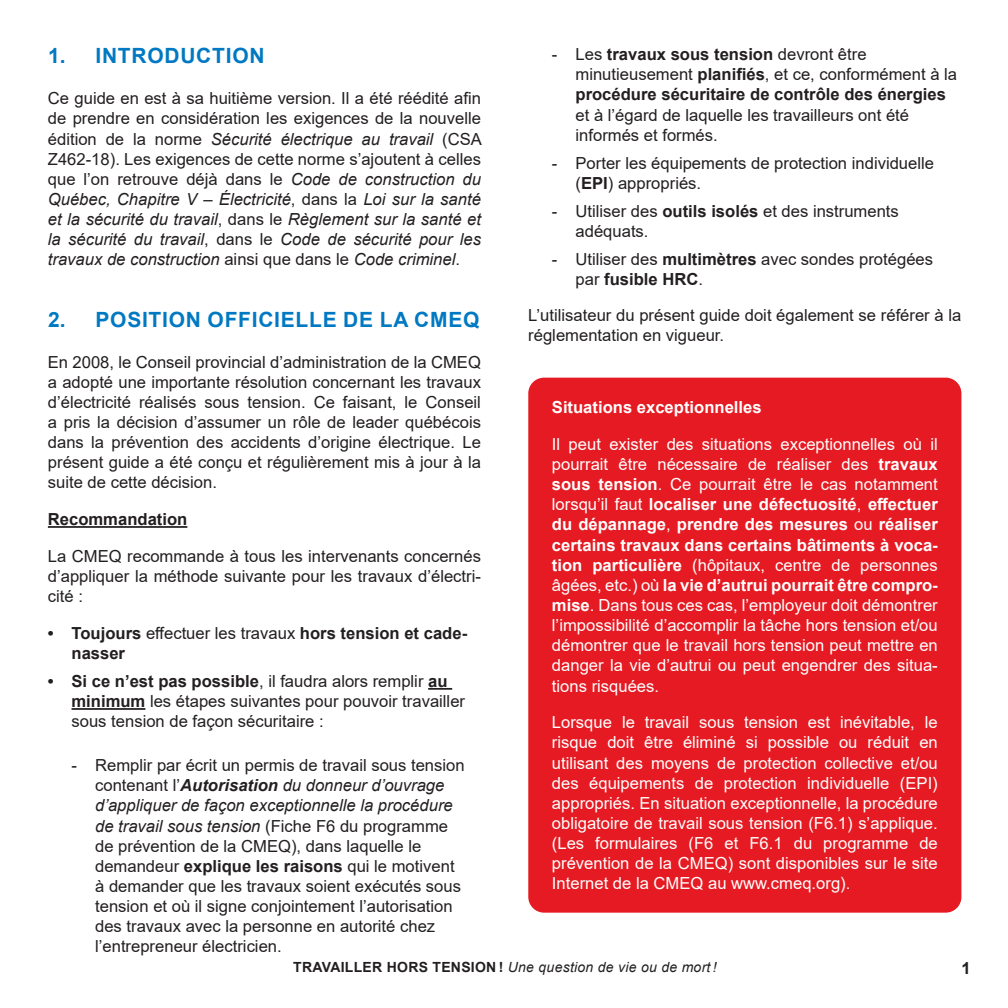
<style>
.page{position:relative;width:1008px;height:1008px;background:#fff}
.page>*{position:absolute;margin:0;border:0;box-sizing:border-box;transform-origin:0 0}
.t1{font:700 21px "Arial";letter-spacing:.035em;color:#0079c2}
.t2{font:16.62px/20.1px "Arial";color:#231f20}
.t3{font:16.62px/20.1px "Arial";color:#fff;text-align:justify}
.t4{font:700 16.62px/20.1px "Arial";color:#231f20}
.t5{font:700 16.62px "Arial";color:#fff}
.t6{font:italic 14px "Arial";letter-spacing:.02em;color:#231f20}
.s1{font-style:italic}
.s2{font-weight:400}
.s3{font-weight:700}
.s4{font-weight:700;font-style:italic}
.s5{font-weight:700;font-style:normal}
</style>
<div class="page">
<hr style="left:48px;top:526px;width:139px;height:2px;background:#231f20">
<hr style="left:428px;top:688px;width:24px;height:2px;background:#231f20">
<hr style="left:72px;top:708px;width:73px;height:2px;background:#231f20">
<div style="left:528px;top:378px;width:433px;height:535px;background:#e51a22;border-radius:16px"></div>
<p class="t1" style="left:48px;top:48px;width:218px">1. INTRODUCTION</p>
<p class="t2" style="left:48px;top:88px;width:436px;text-align:justify">Ce guide en est à sa huitième version. Il a été réédité afin de prendre en considération les exigences de la nouvelle édition de la norme <span class="s1">Sécurité électrique au travail</span> (CSA Z462-18). Les exigences de cette norme s’ajoutent à celles que l’on retrouve déjà dans le <span class="s1">Code de construction du Québec, Chapitre V – Électricité</span>, dans la <span class="s1">Loi sur la santé et la sécurité du travail</span>, dans le <span class="s1">Règlement sur la santé et la sécurité du travail</span>, dans le <span class="s1">Code de sécurité pour les travaux de construction</span> ainsi que dans le <span class="s1">Code criminel</span>.</p>
<p class="t1" style="left:48px;top:311px;width:433px">2. POSITION OFFICIELLE DE LA CMEQ</p>
<p class="t2" style="left:48px;top:353px;width:435px;text-align:justify">En 2008, le Conseil provincial d’administration de la CMEQ a adopté une importante résolution concernant les travaux d’électricité réalisés sous tension. Ce faisant, le Conseil a pris la décision d’assumer un rôle de leader québécois dans la prévention des accidents d’origine électrique. Le présent guide a été conçu et régulièrement mis à jour à la suite de cette décision.</p>
<p class="t4" style="left:48px;top:510px;width:141px">Recommandation</p>
<p class="t2" style="left:48px;top:547px;width:435px;text-align:justify">La CMEQ recommande à tous les intervenants concernés d’appliquer la méthode suivante pour les travaux d’électri&shy;cité :</p>
<p class="t4" style="left:72px;top:625px;width:397px;text-indent:-24px">• Toujours <span class="s2">effectuer les travaux</span> hors tension et cade&shy;nasser</p>
<p class="t2" style="left:72px;top:672px;width:395px;text-indent:-24px"><span class="s3">• Si ce n’est pas possible</span>, il faudra alors remplir <span class="s3">au minimum</span> les étapes suivantes pour pouvoir travailler sous tension de façon sécuritaire :</p>
<p class="t2" style="left:95px;top:756px;width:371px;text-indent:-24px">- Remplir par écrit un permis de travail sous tension contenant l’<span class="s4">Autorisation</span> <span class="s1">du donneur d’ouvrage d’appliquer de façon exceptionnelle la procédure de travail sous tension</span> (Fiche F6 du programme de prévention de la CMEQ), dans laquelle le demandeur <span class="s3">explique les raisons</span> qui le motivent à demander que les travaux soient exécutés sous tension et où il signe conjointement l’autorisation des travaux avec la personne en autorité chez l’entrepreneur électricien.</p>
<p class="t4" style="left:576px;top:44px;width:383px;text-indent:-24px"><span class="s2">- Les</span> travaux sous tension <span class="s2">devront être minutieusement</span> planifiés<span class="s2">, et ce, conformément à la </span>procédure sécuritaire de contrôle des énergies</p>
<p class="t2" style="left:576px;top:106px;width:335px">et à l’égard de laquelle les travailleurs ont été informés et formés.</p>
<p class="t2" style="left:576px;top:154px;width:360px;text-indent:-24px">- Porter les équipements de protection individuelle (<span class="s3">EPI</span>) appropriés.</p>
<p class="t2" style="left:576px;top:202px;width:325px;text-indent:-24px">- Utiliser des <span class="s3">outils isolés</span> et des instruments adéquats.</p>
<p class="t2" style="left:576px;top:250px;width:359px;text-indent:-24px">- Utiliser des <span class="s3">multimètres</span> avec sondes protégées par <span class="s3">fusible HRC</span>.</p>
<p class="t2" style="left:528px;top:306px;width:435px">L’utilisateur du présent guide doit également se référer à la réglementation en vigueur.</p>
<p class="t5" style="left:552px;top:396px;width:211px">Situations exceptionnelles</p>
<p class="t3" style="left:552px;top:435px;width:387px">Il peut exister des situations exceptionnelles où il pourrait être nécessaire de réaliser des <span class="s3">travaux sous tension</span>. Ce pourrait être le cas notamment lorsqu’il faut <span class="s3">localiser une défectuosité</span>, <span class="s3">effectuer du dépannage</span>, <span class="s3">prendre des mesures</span> ou <span class="s3">réaliser certains travaux dans certains bâtiments à voca&shy;tion particulière</span> (hôpitaux, centre de personnes âgées, etc.) où <span class="s3">la vie d’autrui pourrait être compro&shy;mise</span>. Dans tous ces cas, l’employeur doit démontrer l’impossibilité d’accomplir la tâche hors tension et/ou démontrer que le travail hors tension peut mettre en danger la vie d’autrui ou peut engendrer des situa&shy;tions risquées.</p>
<p class="t3" style="left:552px;top:713px;width:387px">Lorsque le travail sous tension est inévitable, le risque doit être éliminé si possible ou réduit en utilisant des moyens de protection collective et/ou des équipements de protection individuelle (EPI) appropriés. En situation exceptionnelle, la procédure obligatoire de travail sous tension (F6.1) s’applique. (Les formulaires (F6 et F6.1 du programme de prévention de la CMEQ) sont disponibles sur le site Internet de la CMEQ au www.cmeq.org).</p>
<p class="t6" style="left:293px;top:961px;width:425px"><span class="s5">TRAVAILLER HORS TENSION !</span> Une question de vie ou de mort !</p>
<p class="t4" style="left:961px;top:959px;width:11px">1</p>
</div>
